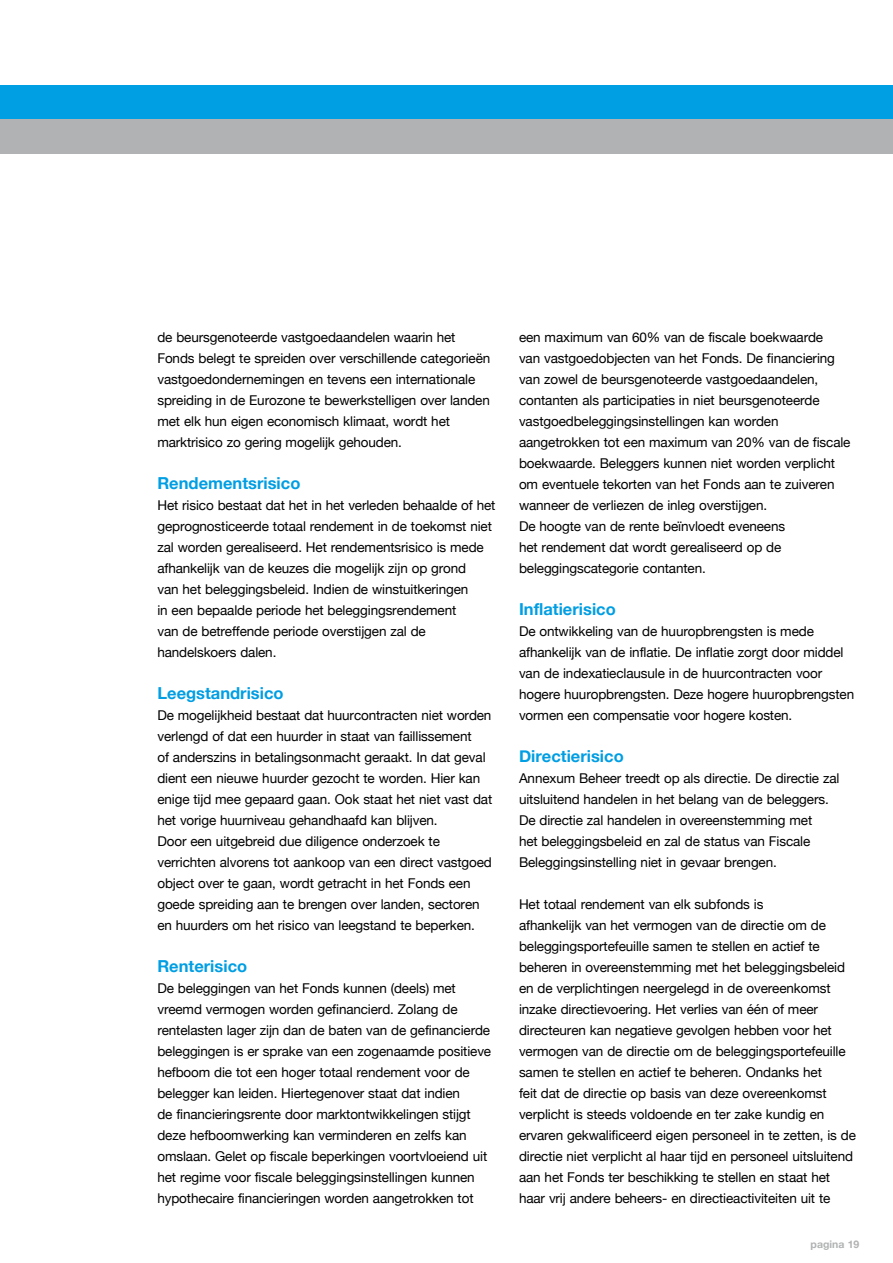
<style>
.page{position:relative;width:893px;height:1263px;background:#fff}
.page>*{position:absolute;margin:0;border:0;box-sizing:border-box;transform-origin:0 0}
.t1{font:700 16.5px "Helvetica Neue";color:#009ee3}
.t2{font:13.5px/21px "Helvetica Neue";letter-spacing:-.01em;color:#000}
.t3{font:700 10.5px "Helvetica Neue";color:#b1b2b3}
</style>
<div class="page">
<div style="left:0;top:85px;width:21px;height:34px;background:#009ee3"></div>
<div style="left:0;top:119px;width:21px;height:34px;background:#b1b2b3"></div>
<div style="left:21px;top:85px;width:871px;height:34px;background:#009ee3"></div>
<div style="left:21px;top:119px;width:871px;height:34px;background:#b1b2b3"></div>
<p class="t2" style="left:157px;top:328px;width:334px">de beursgenoteerde vastgoedaandelen waarin het Fonds belegt te spreiden over verschillende categorieën vastgoedondernemingen en tevens een internationale spreiding in de Eurozone te bewerkstelligen over landen met elk hun eigen economisch klimaat, wordt het marktrisico zo gering mogelijk gehouden.</p>
<p class="t1" style="left:157px;top:477px;width:144px">Rendementsrisico</p>
<p class="t2" style="left:157px;top:496px;width:339px">Het risico bestaat dat het in het verleden behaalde of het geprognosticeerde totaal rendement in de toekomst niet zal worden gerealiseerd. Het rendementsrisico is mede afhankelijk van de keuzes die mogelijk zijn op grond<br>van het beleggingsbeleid. Indien de winstuitkeringen<br>in een bepaalde periode het beleggingsrendement<br>van de betreffende periode overstijgen zal de handelskoers dalen.</p>
<p class="t1" style="left:157px;top:687px;width:128px">Leegstandrisico</p>
<p class="t2" style="left:157px;top:706px;width:336px">De mogelijkheid bestaat dat huurcontracten niet worden verlengd of dat een huurder in staat van faillissement<br>of anderszins in betalingsonmacht geraakt. In dat geval dient een nieuwe huurder gezocht te worden. Hier kan enige tijd mee gepaard gaan. Ook staat het niet vast dat het vorige huurniveau gehandhaafd kan blijven.<br>Door een uitgebreid due diligence onderzoek te verrichten alvorens tot aankoop van een direct vastgoed object over te gaan, wordt getracht in het Fonds een goede spreiding aan te brengen over landen, sectoren en huurders om het risico van leegstand te beperken.</p>
<p class="t1" style="left:157px;top:960px;width:91px">Renterisico</p>
<p class="t2" style="left:157px;top:979px;width:335px">De beleggingen van het Fonds kunnen (deels) met vreemd vermogen worden gefinancierd. Zolang de rentelasten lager zijn dan de baten van de gefinancierde beleggingen is er sprake van een zogenaamde positieve hefboom die tot een hoger totaal rendement voor de belegger kan leiden. Hiertegenover staat dat indien<br>de financieringsrente door marktontwikkelingen stijgt deze hefboomwerking kan verminderen en zelfs kan omslaan. Gelet op fiscale beperkingen voortvloeiend uit het regime voor fiscale beleggingsinstellingen kunnen hypothecaire financieringen worden aangetrokken tot</p>
<p class="t2" style="left:519px;top:328px;width:333px">een maximum van 60% van de fiscale boekwaarde<br>van vastgoedobjecten van het Fonds. De financiering van zowel de beursgenoteerde vastgoedaandelen, contanten als participaties in niet beursgenoteerde vastgoedbeleggingsinstellingen kan worden aangetrokken tot een maximum van 20% van de fiscale boekwaarde. Beleggers kunnen niet worden verplicht om eventuele tekorten van het Fonds aan te zuiveren wanneer de verliezen de inleg overstijgen.<br>De hoogte van de rente beïnvloedt eveneens<br>het rendement dat wordt gerealiseerd op de beleggingscategorie contanten.</p>
<p class="t1" style="left:519px;top:603px;width:98px">Inflatierisico</p>
<p class="t2" style="left:519px;top:622px;width:337px">De ontwikkeling van de huuropbrengsten is mede afhankelijk van de inflatie. De inflatie zorgt door middel van de indexatieclausule in de huurcontracten voor hogere huuropbrengsten. Deze hogere huuropbrengsten vormen een compensatie voor hogere kosten.</p>
<p class="t1" style="left:519px;top:750px;width:106px">Directierisico</p>
<p class="t2" style="left:519px;top:769px;width:322px">Annexum Beheer treedt op als directie. De directie zal uitsluitend handelen in het belang van de beleggers.<br>De directie zal handelen in overeenstemming met<br>het beleggingsbeleid en zal de status van Fiscale Beleggingsinstelling niet in gevaar brengen.</p>
<p class="t2" style="left:519px;top:895px;width:338px">Het totaal rendement van elk subfonds is<br>afhankelijk van het vermogen van de directie om de beleggingsportefeuille samen te stellen en actief te beheren in overeenstemming met het beleggingsbeleid en de verplichtingen neergelegd in de overeenkomst inzake directievoering. Het verlies van één of meer directeuren kan negatieve gevolgen hebben voor het vermogen van de directie om de beleggingsportefeuille samen te stellen en actief te beheren. Ondanks het<br>feit dat de directie op basis van deze overeenkomst verplicht is steeds voldoende en ter zake kundig en ervaren gekwalificeerd eigen personeel in te zetten, is de directie niet verplicht al haar tijd en personeel uitsluitend aan het Fonds ter beschikking te stellen en staat het haar vrij andere beheers- en directieactiviteiten uit te</p>
<p class="t3" style="left:810px;top:1240px;width:50px">pagina 19</p>
</div>
